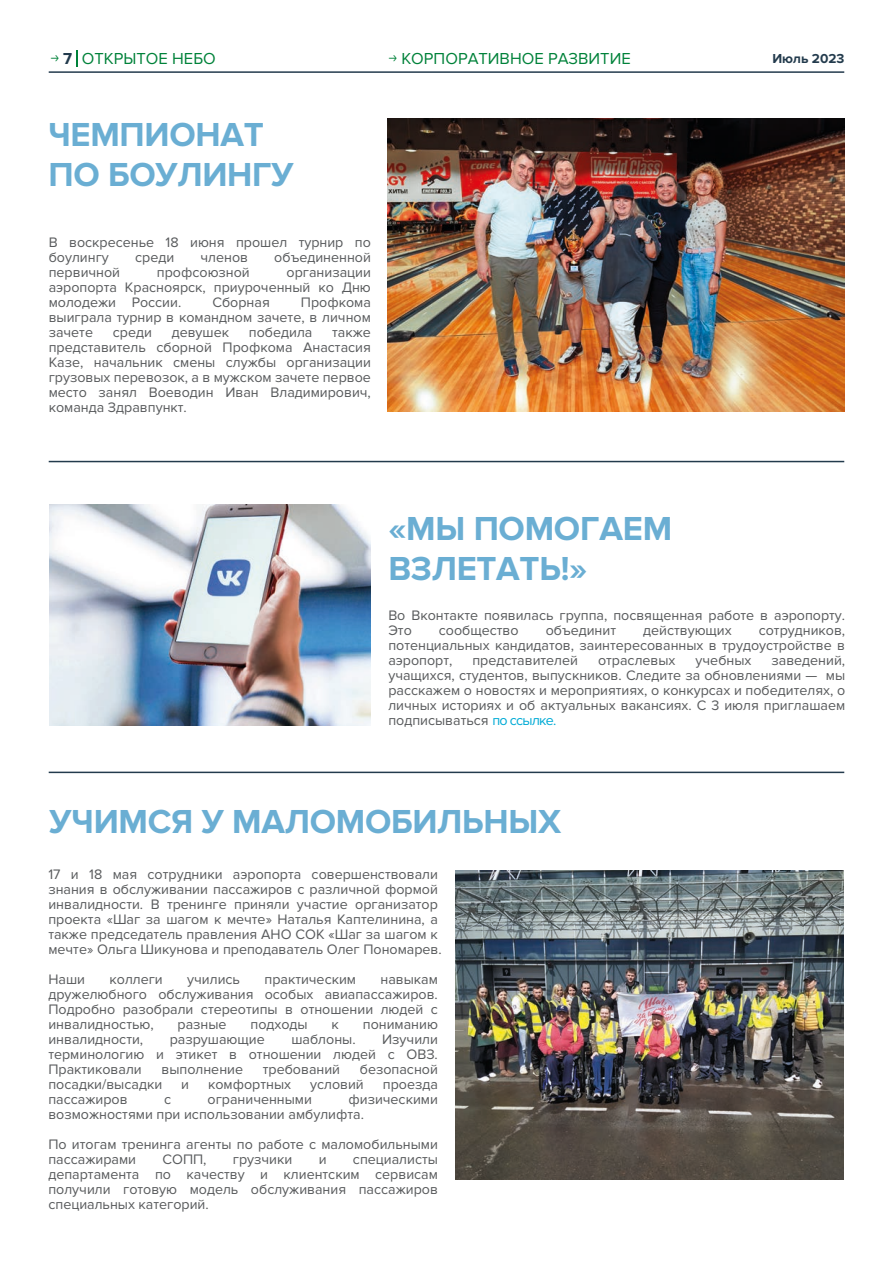
<style>
.page{position:relative;width:893px;height:1263px;background:#fff}
.page>*{position:absolute;margin:0;border:0;box-sizing:border-box;transform-origin:0 0}
.t1{font:700 34.5px/39.3px "Proxima Nova";letter-spacing:-.01em;color:#6aaed3}
.t2{font:16.5px "Proxima Nova";color:#00823a}
.t3{font:14.25px/15px "Proxima Nova";color:#585a5c;text-align:justify}
.t4{font:700 13.5px "Proxima Nova";color:#233b4d}
.s1{font-family:"Neris";font-weight:300;font-size:13.5px}
.s2{font-weight:700;color:#233b4d}
.s3{color:#00aad5}
</style>
<div class="page">
<svg style="left:76px;top:51px;width:1px;height:16px"></svg>
<hr style="left:49px;top:71px;width:795px;height:2px;background:#233b4d">
<img style="left:455px;top:871px;width:388px;height:308px">
<img style="left:387px;top:118px;width:457px;height:294px">
<hr style="left:49px;top:461px;width:795px;height:1px;background:#233b4d">
<hr style="left:49px;top:772px;width:795px;height:1px;background:#233b4d">
<img style="left:49px;top:504px;width:321px;height:222px">
<p class="t2" style="left:50px;top:49px;width:167px"><span class="s1">→</span> <span class="s2">7</span> ОТКРЫТОЕ НЕБО</p>
<p class="t2" style="left:388px;top:49px;width:244px"><span class="s1">→</span> КОРПОРАТИВНОЕ РАЗВИТИЕ</p>
<p class="t4" style="left:772px;top:51px;width:74px">Июль 2023</p>
<h1 class="t1" style="left:48px;top:116px;width:247px">ЧЕМПИОНАТ<br>ПО БОУЛИНГУ</h1>
<p class="t3" style="left:49px;top:235px;width:324px">В воскресенье 18 июня прошел турнир по боулингу</p>
<p class="t3" style="left:135px;top:250px;width:41px">среди</p>
<p class="t3" style="left:201px;top:250px;width:49px">членов</p>
<p class="t3" style="left:274px;top:250px;width:98px">объединенной</p>
<p class="t3" style="left:49px;top:265px;width:73px">первичной</p>
<p class="t3" style="left:157px;top:265px;width:94px">профсоюзной</p>
<p class="t3" style="left:49px;top:265px;width:324px;text-indent:238px">организации аэропорта Красноярск, приуроченный ко Дню молодежи России.</p>
<p class="t3" style="left:212px;top:295px;width:59px">Сборная</p>
<p class="t3" style="left:49px;top:295px;width:324px;text-indent:252px">Профкома выиграла турнир в командном зачете, в личном зачете</p>
<p class="t3" style="left:113px;top:325px;width:41px">среди</p>
<p class="t3" style="left:172px;top:325px;width:59px">девушек</p>
<p class="t3" style="left:249px;top:325px;width:65px">победила</p>
<p class="t3" style="left:49px;top:325px;width:324px;text-indent:283px">также представитель сборной Профкома Анастасия Казе, начальник смены службы организации грузовых перевозок, а в мужском зачете первое место занял Воеводин Иван Владимирович, команда Здравпункт.</p>
<h1 class="t1" style="left:388px;top:510px;width:285px">«МЫ ПОМОГАЕМ<br>ВЗЛЕТАТЬ!»</h1>
<p class="t3" style="left:388px;top:608px;width:458px">Во Вконтакте появилась группа, посвященная работе в аэропорту.<br>Это</p>
<p class="t3" style="left:439px;top:623px;width:81px">сообщество</p>
<p class="t3" style="left:546px;top:623px;width:72px">объединит</p>
<p class="t3" style="left:643px;top:623px;width:90px">действующих</p>
<p class="t3" style="left:388px;top:623px;width:458px;text-indent:370px">сотрудников, потенциальных кандидатов, заинтересованных в трудоустройстве в аэропорт,</p>
<p class="t3" style="left:472px;top:653px;width:107px">представителей</p>
<p class="t3" style="left:598px;top:653px;width:79px">отраслевых</p>
<p class="t3" style="left:696px;top:653px;width:57px">учебных</p>
<p class="t3" style="left:388px;top:653px;width:458px;text-indent:383px">заведений, учащихся, студентов, выпускников. Следите за обновлениями — мы расскажем о новостях и мероприятиях, о конкурсах и победителях, о личных историях и об актуальных вакансиях. С 3 июля приглашаем подписываться <span class="s3">по ссылке.</span></p>
<h1 class="t1" style="left:50px;top:803px;width:513px">УЧИМСЯ У МАЛОМОБИЛЬНЫХ</h1>
<p class="t3" style="left:48px;top:867px;width:395px;text-align:left">17 и 18 мая сотрудники аэропорта совершенствовали знания в обслуживании пассажиров с различной формой инвалидности. В тренинге приняли участие организатор проекта «Шаг за шагом к мечте» Наталья Каптелинина, а также председатель правления АНО СОК «Шаг за шагом к мечте» Ольга Шикунова и преподаватель Олег Пономарев.</p>
<p class="t3" style="left:48px;top:972px;width:38px">Наши</p>
<p class="t3" style="left:110px;top:972px;width:55px">коллеги</p>
<p class="t3" style="left:187px;top:972px;width:54px">учились</p>
<p class="t3" style="left:264px;top:972px;width:93px">практическим</p>
<p class="t3" style="left:48px;top:972px;width:391px;text-indent:332px">навыкам дружелюбного обслуживания особых авиапассажиров.<br>Подробно разобрали стереотипы в отношении людей с инвалидностью,</p>
<p class="t3" style="left:178px;top:1017px;width:51px">разные</p>
<p class="t3" style="left:251px;top:1017px;width:59px">подходы</p>
<p class="t3" style="left:332px;top:1017px;width:9px">к</p>
<p class="t3" style="left:363px;top:1017px;width:77px">пониманию</p>
<p class="t3" style="left:48px;top:1032px;width:391px;text-indent:334px">Изучили терминологию и этикет в отношении людей с ОВЗ.<br>Практиковали</p>
<p class="t3" style="left:48px;top:1032px;width:96px">инвалидности,</p>
<p class="t3" style="left:170px;top:1032px;width:96px">разрушающие</p>
<p class="t3" style="left:291px;top:1032px;width:66px">шаблоны.</p>
<p class="t3" style="left:162px;top:1062px;width:83px">выполнение</p>
<p class="t3" style="left:263px;top:1062px;width:79px">требований</p>
<p class="t3" style="left:360px;top:1062px;width:80px">безопасной</p>
<p class="t3" style="left:48px;top:1077px;width:115px">посадки/высадки</p>
<p class="t3" style="left:181px;top:1077px;width:9px">и</p>
<p class="t3" style="left:208px;top:1077px;width:84px">комфортных</p>
<p class="t3" style="left:310px;top:1077px;width:55px">условий</p>
<p class="t3" style="left:383px;top:1077px;width:57px">проезда</p>
<p class="t3" style="left:48px;top:1092px;width:81px">пассажиров</p>
<p class="t3" style="left:164px;top:1092px;width:9px">с</p>
<p class="t3" style="left:208px;top:1092px;width:106px">ограниченными</p>
<p class="t3" style="left:48px;top:1092px;width:391px;text-indent:300px">физическими возможностями при использовании амбулифта.</p>
<p class="t3" style="left:48px;top:1137px;width:391px">По итогам тренинга агенты по работе с маломобильными пассажирами</p>
<p class="t3" style="left:162px;top:1152px;width:46px">СОПП,</p>
<p class="t3" style="left:233px;top:1152px;width:61px">грузчики</p>
<p class="t3" style="left:319px;top:1152px;width:9px">и</p>
<p class="t3" style="left:48px;top:1152px;width:391px;text-indent:305px">специалисты департамента по качеству и клиентским сервисам получили готовую модель обслуживания пассажиров специальных категорий.</p>
</div>
